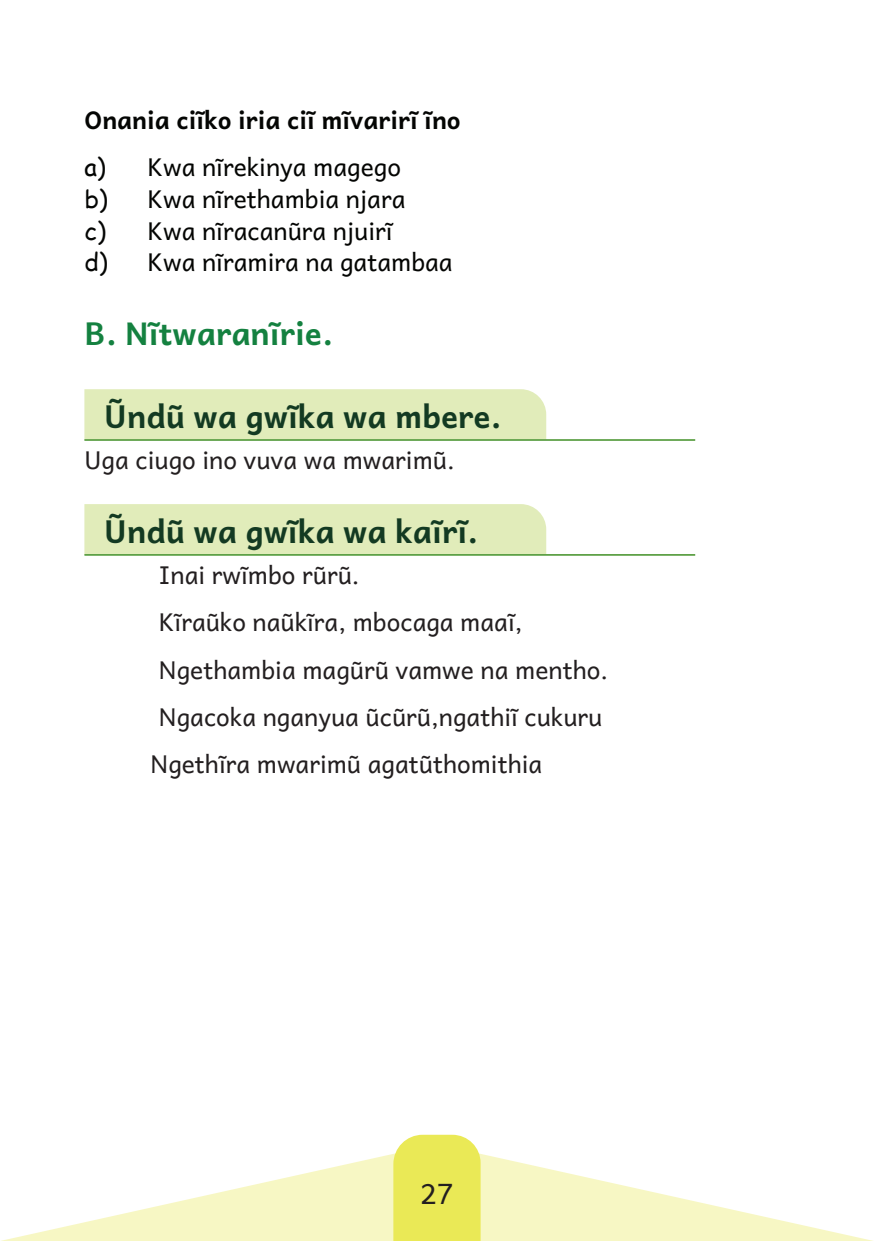
<style>
.page{position:relative;width:874px;height:1241px;background:#fff}
.page>*{position:absolute;margin:0;border:0;box-sizing:border-box;transform-origin:0 0}
.t1{font:700 31.5px "Andika New Basic";color:#133a22}
.t2{font:700 31.5px "Andika New Basic";color:#148140}
.t3{font:28px "Andika";color:#231f20}
.t4{font:24.5px "Andika New Basic";color:#231f20}
.t5{font:24.5px/31.5px "Andika New Basic";color:#040503}
.t6{font:700 24.5px/47.2px "Andika New Basic";color:#040503}
.s1{font-family:"Comic Sans MS";font-weight:400}
.s2{font-weight:400}
.s3{font-family:"Comic Sans MS"}
</style>
<div class="page">
<svg style="left:5px;top:1154px;width:864px;height:86px"></svg>
<div style="left:393px;top:1134px;width:87px;height:106px;background:#eae956"></div>
<div style="left:84px;top:389px;width:462px;height:50px;background:#e1ecba"></div>
<hr style="left:84px;top:439px;width:610px;height:2px;background:#5ca045">
<div style="left:84px;top:504px;width:462px;height:50px;background:#e1ecba"></div>
<hr style="left:84px;top:554px;width:610px;height:1px;background:#5ca045">
<p class="t6" style="left:84px;top:93px;width:378px">Onania ciĩko iria ciĩ mĩvarirĩ ĩno <span class="s1">a)</span> <span class="s2">Kwa nĩrekinya magego</span></p>
<p class="t5" style="left:84px;top:180px;width:369px"><span class="s3">b)</span> Kwa nĩrethambia njara<br><span class="s3">c)</span> Kwa nĩracanũra njuirĩ<br><span class="s3">d)</span> Kwa nĩramira na gatambaa</p>
<p class="t2" style="left:84px;top:305px;width:250px">B. Nĩtwaranĩrie.</p>
<p class="t1" style="left:104px;top:387px;width:398px">Ũndũ wa gwĩka wa mbere.</p>
<p class="t4" style="left:84px;top:437px;width:371px">Uga ciugo ino vuva wa mwarimũ.</p>
<p class="t1" style="left:104px;top:502px;width:375px">Ũndũ wa gwĩka wa kaĩrĩ.</p>
<p class="t4" style="left:159px;top:552px;width:202px">Inai rwĩmbo rũrũ.</p>
<p class="t4" style="left:159px;top:600px;width:365px">Kĩraũko naũkĩra, mbocaga maaĩ,</p>
<p class="t4" style="left:159px;top:647px;width:450px">Ngethambia magũrũ vamwe na mentho.</p>
<p class="t4" style="left:159px;top:694px;width:445px">Ngacoka nganyua ũcũrũ,ngathiĩ cukuru</p>
<p class="t4" style="left:150px;top:741px;width:393px">Ngethĩra mwarimũ agatũthomithia</p>
<p class="t3" style="left:420px;top:1177px;width:34px">27</p>
</div>
